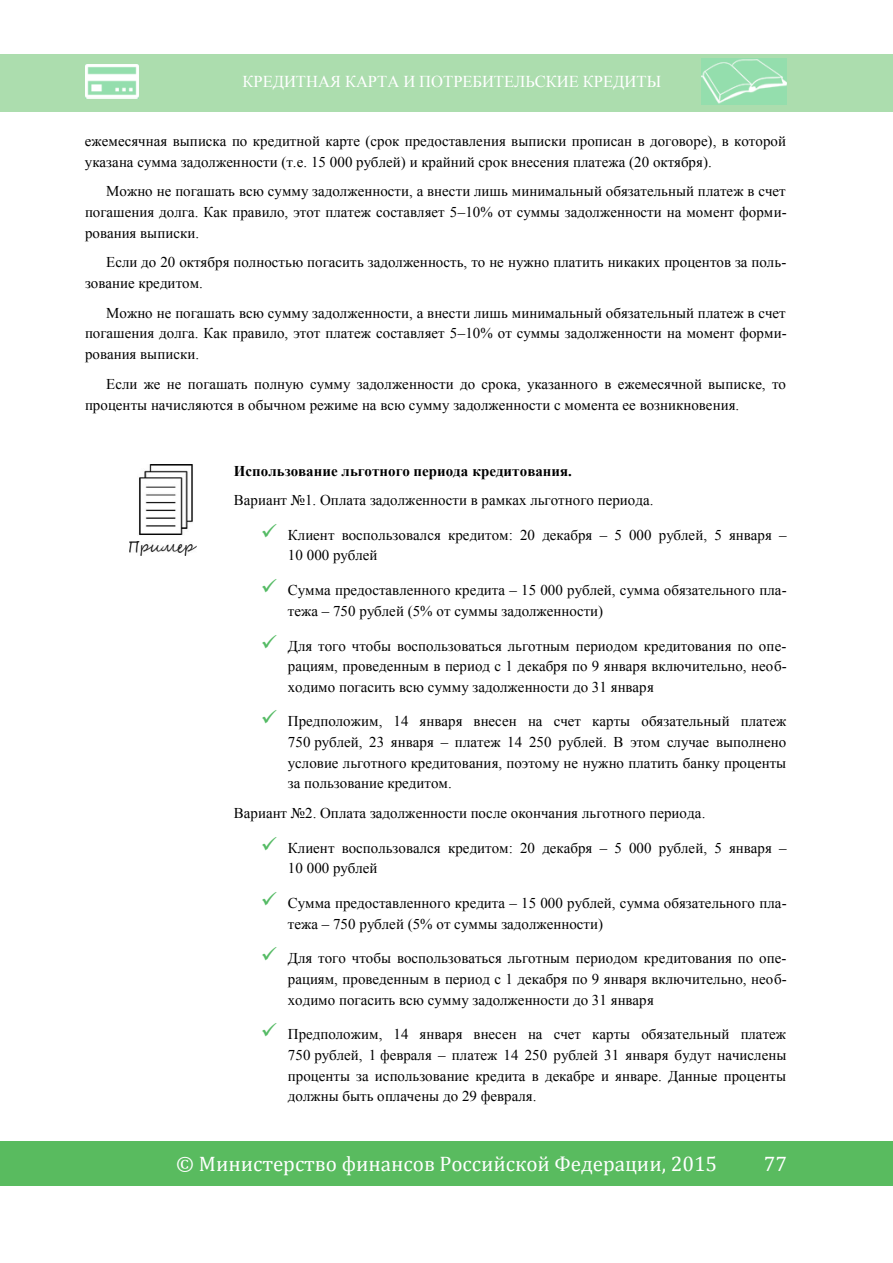
<style>
.page{position:relative;width:893px;height:1263px;background:#fff}
.page>*{position:absolute;margin:0;border:0;box-sizing:border-box;transform-origin:0 0}
.t1{font:21px "Cambria";color:#fff}
.t2{font:16.5px "Times New Roman";color:#fff}
.t3{font:15px/20.7px "Times New Roman";color:#000}
.t4{font:700 15px "Times New Roman";color:#000}
.s1{color:#55bb65}
.s2{font-style:inherit}
</style>
<div class="page">
<div style="left:0;top:54px;width:223px;height:58px;background:#acddae"></div>
<div style="left:223px;top:54px;width:458px;height:58px;background:#acddae"></div>
<div style="left:685px;top:58px;width:208px;height:49px;background:#acddae"></div>
<hr style="left:681px;top:54px;width:212px;height:4px;background:#acddae">
<div style="left:681px;top:107px;width:212px;height:5px;background:#acddae"></div>
<div style="left:0;top:1142px;width:893px;height:44px;background:#59bb5f"></div>
<img style="left:85px;top:64px;width:54px;height:34px">
<img style="left:702px;top:59px;width:84px;height:45px">
<img style="left:138px;top:465px;width:55px;height:70px">
<img style="left:129px;top:541px;width:68px;height:15px">
<p class="t2" style="left:242px;top:70px;width:420px">КРЕДИТНАЯ КАРТА И ПОТРЕБИТЕЛЬСКИЕ КРЕДИТЫ</p>
<p class="t3" style="left:85px;top:130px;width:703px">ежемесячная выписка по кредитной карте (срок предоставления выписки прописан в договоре), в которой указана сумма задолженности (т.е. 15 000 рублей) и крайний срок внесения платежа (20 октября).</p>
<p class="t3" style="left:85px;top:181px;width:703px;text-align:justify;text-indent:21px">Можно не погашать всю сумму задолженности, а внести лишь минимальный обязательный платеж в счет погашения долга. Как правило, этот платеж составляет 5–10% от суммы задолженности на момент форми&shy;рования выписки.</p>
<p class="t3" style="left:85px;top:252px;width:703px;text-indent:21px">Если до 20 октября полностью погасить задолженность, то не нужно платить никаких процентов за поль&shy;зование кредитом.</p>
<p class="t3" style="left:85px;top:302px;width:703px;text-align:justify;text-indent:21px">Можно не погашать всю сумму задолженности, а внести лишь минимальный обязательный платеж в счет погашения долга. Как правило, этот платеж составляет 5–10% от суммы задолженности на момент форми&shy;рования выписки.</p>
<p class="t3" style="left:85px;top:373px;width:702px;text-indent:21px">Если же не погашать полную сумму задолженности до срока, указанного в ежемесячной выписке, то проценты начисляются в обычном режиме на всю сумму задолженности с момента ее возникновения.</p>
<p class="t4" style="left:234px;top:460px;width:340px">Использование льготного периода кредитования.</p>
<p class="t3" style="left:234px;top:489px;width:421px">Вариант №1. Оплата задолженности в рамках льготного периода.</p>
<p class="t3" style="left:288px;top:524px;width:500px;text-indent:-27px"><span class="s1">✓</span> Клиент воспользовался кредитом: 20 декабря – <span class="s2">5 000</span> рублей, 5 января –<br><span class="s2">10 000</span> рублей</p>
<p class="t3" style="left:288px;top:579px;width:500px;text-indent:-27px"><span class="s1">✓</span> Сумма предоставленного кредита – <span class="s2">15 000</span> рублей, сумма обязательного пла&shy;тежа – <span class="s2">750</span> рублей (5% от суммы задолженности)</p>
<p class="t3" style="left:288px;top:635px;width:500px;text-align:justify;text-indent:-27px"><span class="s1">✓</span> Для того чтобы воспользоваться льготным периодом кредитования по опе&shy;рациям, проведенным в период с 1 декабря по 9 января включительно, необ&shy;ходимо погасить всю сумму задолженности до 31 января</p>
<p class="t3" style="left:288px;top:711px;width:500px;text-align:justify;text-indent:-27px"><span class="s1">✓</span> Предположим, 14 января внесен на счет карты обязательный платеж <span class="s2">750</span> рублей, 23 января – платеж 14 250 рублей. В этом случае выполнено условие льготного кредитования, поэтому не нужно платить банку проценты за пользование кредитом.</p>
<p class="t3" style="left:234px;top:802px;width:473px">Вариант №2. Оплата задолженности после окончания льготного периода<span class="s2">.</span></p>
<p class="t3" style="left:288px;top:837px;width:500px;text-indent:-27px"><span class="s1">✓</span> Клиент воспользовался кредитом: 20 декабря – <span class="s2">5 000</span> рублей, 5 января –<br><span class="s2">10 000</span> рублей</p>
<p class="t3" style="left:288px;top:893px;width:500px;text-indent:-27px"><span class="s1">✓</span> Сумма предоставленного кредита – <span class="s2">15 000</span> рублей, сумма обязательного пла&shy;тежа – <span class="s2">750</span> рублей (5% от суммы задолженности)</p>
<p class="t3" style="left:288px;top:948px;width:500px;text-align:justify;text-indent:-27px"><span class="s1">✓</span> Для того чтобы воспользоваться льготным периодом кредитования по опе&shy;рациям, проведенным в период с 1 декабря по 9 января включительно, необ&shy;ходимо погасить всю сумму задолженности до 31 января</p>
<p class="t3" style="left:288px;top:1024px;width:500px;text-align:justify;text-indent:-27px"><span class="s1">✓</span> Предположим, 14 января внесен на счет карты обязательный платеж <span class="s2">750</span> рублей<span class="s2">, 1</span> февраля – платеж 14 250 рублей 31 января будут начислены проценты за использование кредита в декабре и январе. Данные проценты должны быть оплачены до 29 февраля.</p>
<h1 class="t1" style="left:176px;top:1151px;width:542px">© Министерство финансов Российской Федерации, 2015</h1>
<h1 class="t1" style="left:764px;top:1151px;width:25px">77</h1>
</div>
